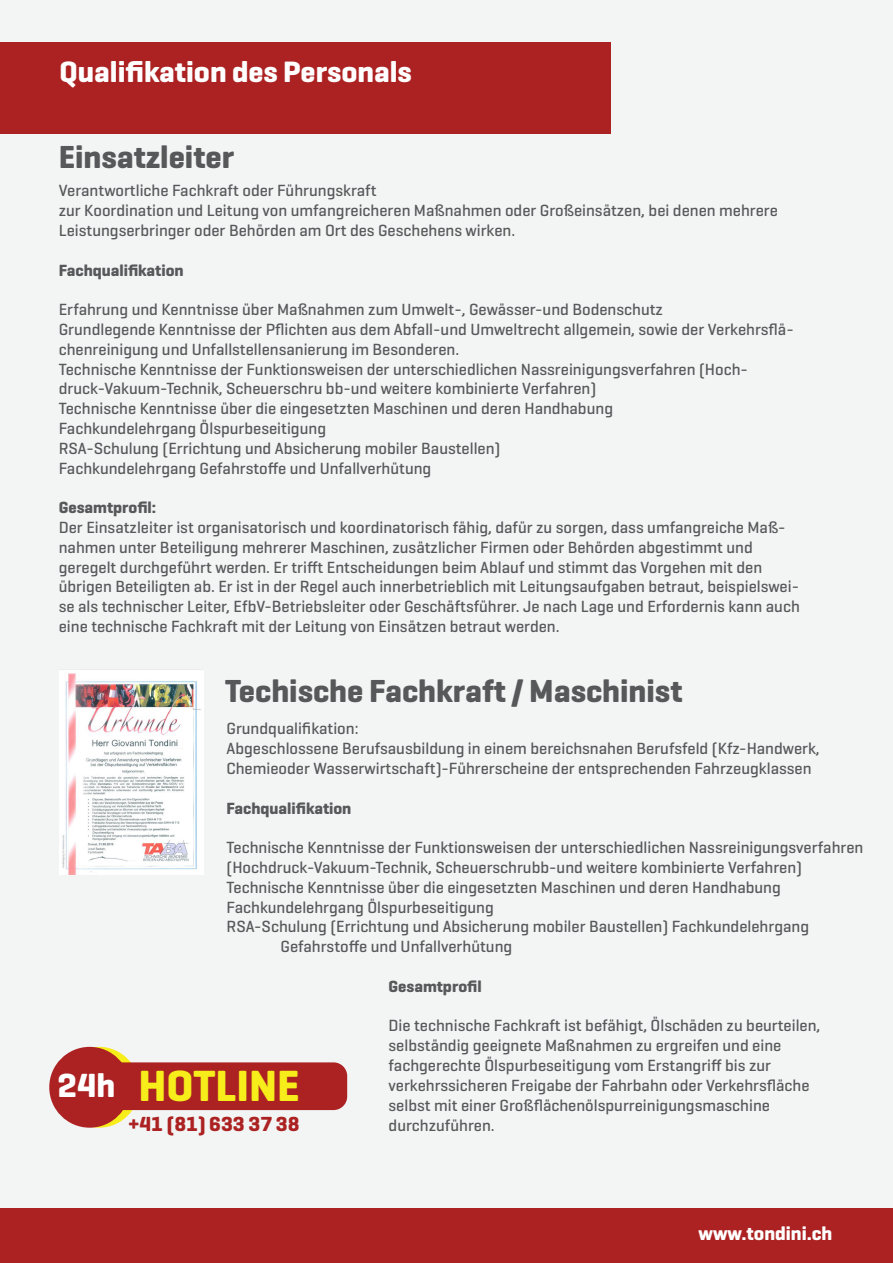
<style>
.page{position:relative;width:893px;height:1263px;background:#f3f4f4}
.page>*{position:absolute;margin:0;border:0;box-sizing:border-box;transform-origin:0 0}
.t1{font:700 44.4px "Geogrotesque";color:#f6ed1b}
.t2{font:700 32.4px "Geogrotesque";color:#57585a}
.t3{font:700 30px "Geogrotesque";color:#fff}
.t4{font:700 20.7px "Geogrotesque";color:#ac2222}
.t5{font:700 19.5px "Geogrotesque";color:#fff}
.t6{font:500 16.5px/19.8px "Geogrotesque";color:#57585a}
.t7{font:700 16.5px "Geogrotesque";color:#57585a}
.s1{font-size:34.05px;color:#fff}
</style>
<div class="page">
<div style="left:0;top:1209px;width:893px;height:54px;background:#ac2222"></div>
<div style="left:0;top:42px;width:611px;height:92px;background:#ac2222"></div>
<svg style="left:59px;top:1047px;width:80px;height:81px"></svg>
<div style="left:49px;top:1047px;width:81px;height:81px;background:#ac2222;border-radius:50%"></div>
<div style="left:107px;top:1062px;width:240px;height:48px;background:#ac2222;border-radius:14px"></div>
<img style="left:60px;top:671px;width:144px;height:203px">
<h3 class="t3" style="left:60px;top:53px;width:354px">Qualifikation des Personals</h3>
<h2 class="t2" style="left:59px;top:137px;width:177px">Einsatzleiter</h2>
<p class="t6" style="left:59px;top:181px;width:721px">Verantwortliche Fachkraft oder Führungskraft<br>zur Koordination und Leitung von umfangreicheren Maßnahmen oder Großeinsätzen, bei denen mehrere<br>Leistungserbringer oder Behörden am Ort des Geschehens wirken.</p>
<p class="t7" style="left:59px;top:260px;width:126px">Fachqualifikation</p>
<p class="t6" style="left:59px;top:299px;width:736px">Erfahrung und Kenntnisse über Maßnahmen zum Umwelt-, Gewässer-und Bodenschutz<br>Grundlegende Kenntnisse der Pflichten aus dem Abfall-und Umweltrecht allgemein, sowie der Verkehrsflä&shy;chenreinigung und Unfallstellensanierung im Besonderen.<br>Technische Kenntnisse der Funktionsweisen der unterschiedlichen Nassreinigungsverfahren (Hoch&shy;druck-Vakuum-Technik, Scheuerschru bb-und weitere kombinierte Verfahren)<br>Technische Kenntnisse über die eingesetzten Maschinen und deren Handhabung<br>Fachkundelehrgang Ölspurbeseitigung<br>RSA-Schulung (Errichtung und Absicherung mobiler Baustellen)<br>Fachkundelehrgang Gefahrstoffe und Unfallverhütung</p>
<p class="t7" style="left:59px;top:497px;width:99px">Gesamtprofil:</p>
<p class="t6" style="left:59px;top:517px;width:742px">Der Einsatzleiter ist organisatorisch und koordinatorisch fähig, dafür zu sorgen, dass umfangreiche Maß&shy;nahmen unter Beteiligung mehrerer Maschinen, zusätzlicher Firmen oder Behörden abgestimmt und geregelt durchgeführt werden. Er trifft Entscheidungen beim Ablauf und stimmt das Vorgehen mit den übrigen Beteiligten ab. Er ist in der Regel auch innerbetrieblich mit Leitungsaufgaben betraut, beispielswei&shy;se als technischer Leiter, EfbV-Betriebsleiter oder Geschäftsführer. Je nach Lage und Erfordernis kann auch eine technische Fachkraft mit der Leitung von Einsätzen betraut werden.</p>
<h2 class="t2" style="left:225px;top:671px;width:459px">Techische Fachkraft / Maschinist</h2>
<p class="t6" style="left:227px;top:718px;width:595px">Grundqualifikation:<br>Abgeschlossene Berufsausbildung in einem bereichsnahen Berufsfeld (Kfz-Handwerk,<br>Chemieoder Wasserwirtschaft)-Führerscheine der entsprechenden Fahrzeugklassen</p>
<p class="t7" style="left:227px;top:798px;width:126px">Fachqualifikation</p>
<p class="t6" style="left:227px;top:837px;width:638px">Technische Kenntnisse der Funktionsweisen der unterschiedlichen Nassreinigungsverfahren</p>
<p class="t6" style="left:227px;top:857px;width:577px">(Hochdruck-Vakuum-Technik, Scheuerschrubb-und weitere kombinierte Verfahren)</p>
<p class="t6" style="left:227px;top:877px;width:556px">Technische Kenntnisse über die eingesetzten Maschinen und deren Handhabung</p>
<p class="t6" style="left:227px;top:897px;width:269px">Fachkundelehrgang Ölspurbeseitigung</p>
<p class="t6" style="left:227px;top:916px;width:584px">RSA-Schulung (Errichtung und Absicherung mobiler Baustellen) Fachkundelehrgang</p>
<p class="t6" style="left:281px;top:936px;width:233px">Gefahrstoffe und Unfallverhütung</p>
<p class="t7" style="left:389px;top:976px;width:95px">Gesamtprofil</p>
<p class="t6" style="left:389px;top:1015px;width:433px">Die technische Fachkraft ist befähigt, Ölschäden zu beurteilen, selbständig geeignete Maßnahmen zu ergreifen und eine fachgerechte Ölspurbeseitigung vom Erstangriff bis zur verkehrssicheren Freigabe der Fahrbahn oder Verkehrsfläche selbst mit einer Großflächenölspurreinigungsmaschine durchzuführen.</p>
<h1 class="t1" style="left:58px;top:1058px;width:244px"><span class="s1">24h</span> HOTLINE</h1>
<p class="t4" style="left:128px;top:1111px;width:173px">+41 (81) 633 37 38</p>
<p class="t5" style="left:698px;top:1221px;width:135px">www.tondini.ch</p>
</div>
